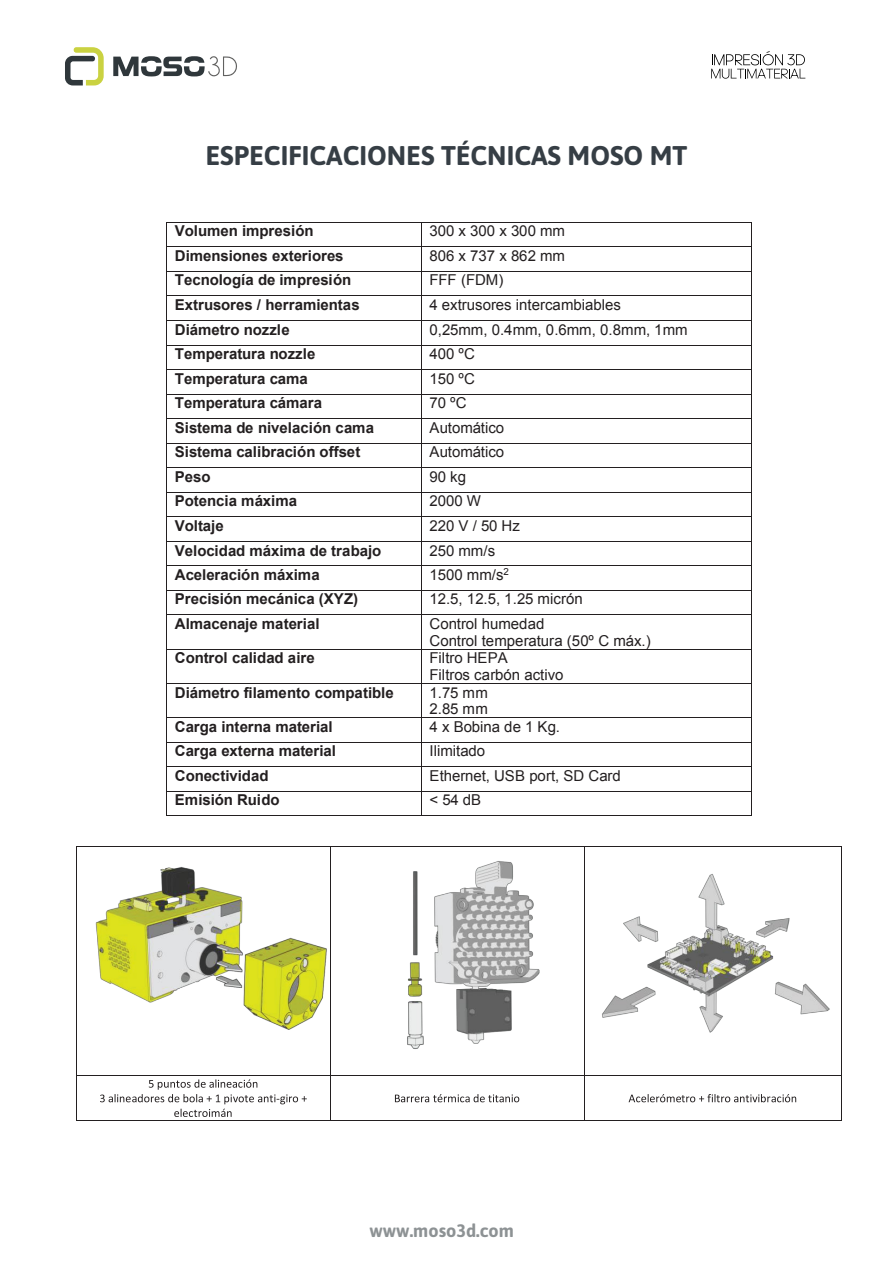
<style>
.page{position:relative;width:893px;height:1263px;background:#fff}
.page>*{position:absolute;margin:0;border:0;box-sizing:border-box;transform-origin:0 0}
.t1{font:700 27px "Asap";color:#363e45}
.t2{font:700 18px "Asap";color:#8d9294}
.t3{font:700 15px "Arial";letter-spacing:-.005em;color:#231f20}
.t4{font:15px/16.8px "Arial";letter-spacing:-.005em;color:#231f20}
</style>
<div class="page">
<img style="left:95px;top:867px;width:232px;height:163px">
<img style="left:407px;top:861px;width:133px;height:188px">
<hr style="left:167px;top:222px;width:254px;height:1px;background:#231f20">
<hr style="left:422px;top:222px;width:329px;height:1px;background:#231f20">
<hr style="left:167px;top:246px;width:254px;height:1px;background:#231f20">
<hr style="left:422px;top:246px;width:329px;height:1px;background:#231f20">
<hr style="left:167px;top:271px;width:254px;height:1px;background:#231f20">
<hr style="left:422px;top:271px;width:329px;height:1px;background:#231f20">
<hr style="left:167px;top:296px;width:254px;height:1px;background:#231f20">
<hr style="left:422px;top:296px;width:329px;height:1px;background:#231f20">
<hr style="left:167px;top:320px;width:254px;height:1px;background:#231f20">
<hr style="left:422px;top:320px;width:329px;height:1px;background:#231f20">
<hr style="left:167px;top:345px;width:254px;height:1px;background:#231f20">
<hr style="left:422px;top:345px;width:329px;height:1px;background:#231f20">
<hr style="left:167px;top:369px;width:254px;height:1px;background:#231f20">
<hr style="left:422px;top:369px;width:329px;height:1px;background:#231f20">
<hr style="left:167px;top:394px;width:254px;height:1px;background:#231f20">
<hr style="left:422px;top:394px;width:329px;height:1px;background:#231f20">
<hr style="left:167px;top:418px;width:254px;height:1px;background:#231f20">
<hr style="left:422px;top:418px;width:329px;height:1px;background:#231f20">
<hr style="left:167px;top:443px;width:254px;height:1px;background:#231f20">
<hr style="left:422px;top:443px;width:329px;height:1px;background:#231f20">
<hr style="left:167px;top:467px;width:254px;height:1px;background:#231f20">
<hr style="left:422px;top:467px;width:329px;height:1px;background:#231f20">
<hr style="left:167px;top:492px;width:254px;height:1px;background:#231f20">
<hr style="left:422px;top:492px;width:329px;height:1px;background:#231f20">
<hr style="left:167px;top:517px;width:254px;height:1px;background:#231f20">
<hr style="left:422px;top:517px;width:329px;height:1px;background:#231f20">
<hr style="left:167px;top:541px;width:254px;height:1px;background:#231f20">
<hr style="left:422px;top:541px;width:329px;height:1px;background:#231f20">
<hr style="left:167px;top:565px;width:254px;height:1px;background:#231f20">
<hr style="left:422px;top:565px;width:329px;height:1px;background:#231f20">
<hr style="left:167px;top:590px;width:254px;height:1px;background:#231f20">
<hr style="left:422px;top:590px;width:329px;height:1px;background:#231f20">
<svg style="left:166px;top:222px;width:1px;height:393px"></svg>
<hr style="left:167px;top:614px;width:254px;height:1px;background:#231f20">
<svg style="left:421px;top:222px;width:1px;height:393px"></svg>
<hr style="left:422px;top:614px;width:329px;height:1px;background:#231f20">
<svg style="left:751px;top:222px;width:1px;height:393px"></svg>
<hr style="left:166px;top:615px;width:1px;height:34px;background:#231f20">
<hr style="left:421px;top:615px;width:1px;height:34px;background:#231f20">
<hr style="left:751px;top:615px;width:1px;height:34px;background:#231f20">
<hr style="left:167px;top:649px;width:254px;height:1px;background:#231f20">
<hr style="left:422px;top:649px;width:329px;height:1px;background:#231f20">
<hr style="left:166px;top:650px;width:1px;height:33px;background:#231f20">
<hr style="left:421px;top:650px;width:1px;height:33px;background:#231f20">
<hr style="left:751px;top:650px;width:1px;height:33px;background:#231f20">
<hr style="left:167px;top:683px;width:254px;height:1px;background:#231f20">
<hr style="left:422px;top:683px;width:329px;height:1px;background:#231f20">
<hr style="left:166px;top:684px;width:1px;height:33px;background:#231f20">
<hr style="left:421px;top:684px;width:1px;height:33px;background:#231f20">
<hr style="left:751px;top:684px;width:1px;height:33px;background:#231f20">
<hr style="left:167px;top:717px;width:254px;height:1px;background:#231f20">
<hr style="left:422px;top:717px;width:329px;height:1px;background:#231f20">
<hr style="left:167px;top:742px;width:254px;height:1px;background:#231f20">
<hr style="left:422px;top:742px;width:329px;height:1px;background:#231f20">
<hr style="left:167px;top:766px;width:254px;height:1px;background:#231f20">
<hr style="left:422px;top:766px;width:329px;height:1px;background:#231f20">
<hr style="left:167px;top:791px;width:254px;height:1px;background:#231f20">
<hr style="left:422px;top:791px;width:329px;height:1px;background:#231f20">
<svg style="left:166px;top:717px;width:1px;height:99px"></svg>
<hr style="left:167px;top:816px;width:254px;height:1px;background:#231f20">
<svg style="left:421px;top:717px;width:1px;height:99px"></svg>
<hr style="left:422px;top:816px;width:329px;height:1px;background:#231f20">
<svg style="left:751px;top:717px;width:1px;height:99px"></svg>
<hr style="left:77px;top:846px;width:253px;height:1px;background:#231f20">
<hr style="left:331px;top:846px;width:253px;height:1px;background:#231f20">
<hr style="left:585px;top:846px;width:256px;height:1px;background:#231f20">
<hr style="left:76px;top:847px;width:1px;height:228px;background:#231f20">
<hr style="left:330px;top:847px;width:1px;height:228px;background:#231f20">
<hr style="left:584px;top:847px;width:1px;height:228px;background:#231f20">
<hr style="left:841px;top:847px;width:1px;height:228px;background:#231f20">
<svg style="left:100px;top:1079px;width:207px;height:38px"></svg>
<svg style="left:395px;top:1094px;width:124px;height:8px"></svg>
<svg style="left:629px;top:1094px;width:167px;height:8px"></svg>
<hr style="left:77px;top:1075px;width:253px;height:1px;background:#231f20">
<hr style="left:331px;top:1075px;width:253px;height:1px;background:#231f20">
<hr style="left:585px;top:1075px;width:256px;height:1px;background:#231f20">
<hr style="left:76px;top:1076px;width:1px;height:44px;background:#231f20">
<hr style="left:77px;top:1120px;width:253px;height:1px;background:#231f20">
<hr style="left:330px;top:1076px;width:1px;height:44px;background:#231f20">
<hr style="left:331px;top:1120px;width:253px;height:1px;background:#231f20">
<hr style="left:584px;top:1076px;width:1px;height:44px;background:#231f20">
<hr style="left:585px;top:1120px;width:256px;height:1px;background:#231f20">
<hr style="left:841px;top:1076px;width:1px;height:44px;background:#231f20">
<img style="left:602px;top:874px;width:228px;height:159px">
<svg style="left:65px;top:47px;width:39px;height:38px"></svg>
<svg style="left:113px;top:56px;width:124px;height:21px"></svg>
<svg style="left:711px;top:51px;width:94px;height:28px"></svg>
<h1 class="t1" style="left:206px;top:137px;width:483px">ESPECIFICACIONES TÉCNICAS MOSO MT</h1>
<p class="t3" style="left:175px;top:221px;width:140px">Volumen impresión</p>
<p class="t4" style="left:430px;top:223px;width:137px">300 x 300 x 300 mm</p>
<p class="t3" style="left:175px;top:246px;width:170px">Dimensiones exteriores</p>
<p class="t4" style="left:430px;top:248px;width:137px">806 x 737 x 862 mm</p>
<p class="t3" style="left:175px;top:270px;width:178px">Tecnología de impresión</p>
<p class="t4" style="left:430px;top:272px;width:75px">FFF (FDM)</p>
<p class="t3" style="left:175px;top:295px;width:186px">Extrusores / herramientas</p>
<p class="t4" style="left:430px;top:297px;width:193px">4 extrusores intercambiables</p>
<p class="t3" style="left:175px;top:319px;width:116px">Diámetro nozzle</p>
<p class="t4" style="left:430px;top:321px;width:260px">0,25mm, 0.4mm, 0.6mm, 0.8mm, 1mm</p>
<p class="t3" style="left:175px;top:344px;width:142px">Temperatura nozzle</p>
<p class="t4" style="left:430px;top:345px;width:47px">400 ºC</p>
<p class="t3" style="left:175px;top:369px;width:135px">Temperatura cama</p>
<p class="t4" style="left:430px;top:370px;width:47px">150 ºC</p>
<p class="t3" style="left:175px;top:393px;width:149px">Temperatura cámara</p>
<p class="t4" style="left:430px;top:395px;width:39px">70 ºC</p>
<p class="t3" style="left:175px;top:418px;width:201px">Sistema de nivelación cama</p>
<p class="t4" style="left:430px;top:419px;width:76px">Automático</p>
<p class="t3" style="left:175px;top:442px;width:187px">Sistema calibración offset</p>
<p class="t4" style="left:430px;top:444px;width:76px">Automático</p>
<p class="t3" style="left:175px;top:467px;width:37px">Peso</p>
<p class="t4" style="left:430px;top:468px;width:38px">90 kg</p>
<p class="t3" style="left:175px;top:491px;width:124px">Potencia máxima</p>
<p class="t4" style="left:430px;top:493px;width:53px">2000 W</p>
<p class="t3" style="left:175px;top:516px;width:50px">Voltaje</p>
<p class="t4" style="left:430px;top:517px;width:92px">220 V / 50 Hz</p>
<p class="t3" style="left:175px;top:540px;width:208px">Velocidad máxima de trabajo</p>
<p class="t4" style="left:430px;top:542px;width:67px">250 mm/s</p>
<p class="t3" style="left:175px;top:565px;width:146px">Aceleración máxima</p>
<p class="t4" style="left:430px;top:566px;width:81px">1500 mm/s<sup>2</sup></p>
<p class="t3" style="left:175px;top:589px;width:185px">Precisión mecánica (XYZ)</p>
<p class="t4" style="left:430px;top:591px;width:155px">12.5, 12.5, 1.25 micrón</p>
<p class="t3" style="left:175px;top:614px;width:146px">Almacenaje material</p>
<p class="t4" style="left:430px;top:616px;width:223px">Control humedad<br>Control temperatura (50º C máx.)</p>
<p class="t3" style="left:175px;top:648px;width:141px">Control calidad aire</p>
<p class="t4" style="left:430px;top:650px;width:135px">Filtro HEPA<br>Filtros carbón activo</p>
<p class="t3" style="left:175px;top:683px;width:221px">Diámetro filamento compatible</p>
<p class="t4" style="left:430px;top:684px;width:60px">1.75 mm<br>2.85 mm</p>
<p class="t3" style="left:175px;top:717px;width:159px">Carga interna material</p>
<p class="t4" style="left:430px;top:718px;width:132px">4 x Bobina de 1 Kg.</p>
<p class="t3" style="left:175px;top:741px;width:163px">Carga externa material</p>
<p class="t4" style="left:430px;top:743px;width:57px">Ilimitado</p>
<p class="t3" style="left:175px;top:766px;width:95px">Conectividad</p>
<p class="t4" style="left:430px;top:767px;width:193px">Ethernet, USB port, SD Card</p>
<p class="t3" style="left:175px;top:790px;width:106px">Emisión Ruido</p>
<p class="t4" style="left:430px;top:792px;width:53px">&lt; 54 dB</p>
<p class="t2" style="left:369px;top:1218px;width:146px">www.moso3d.com</p>
</div>
